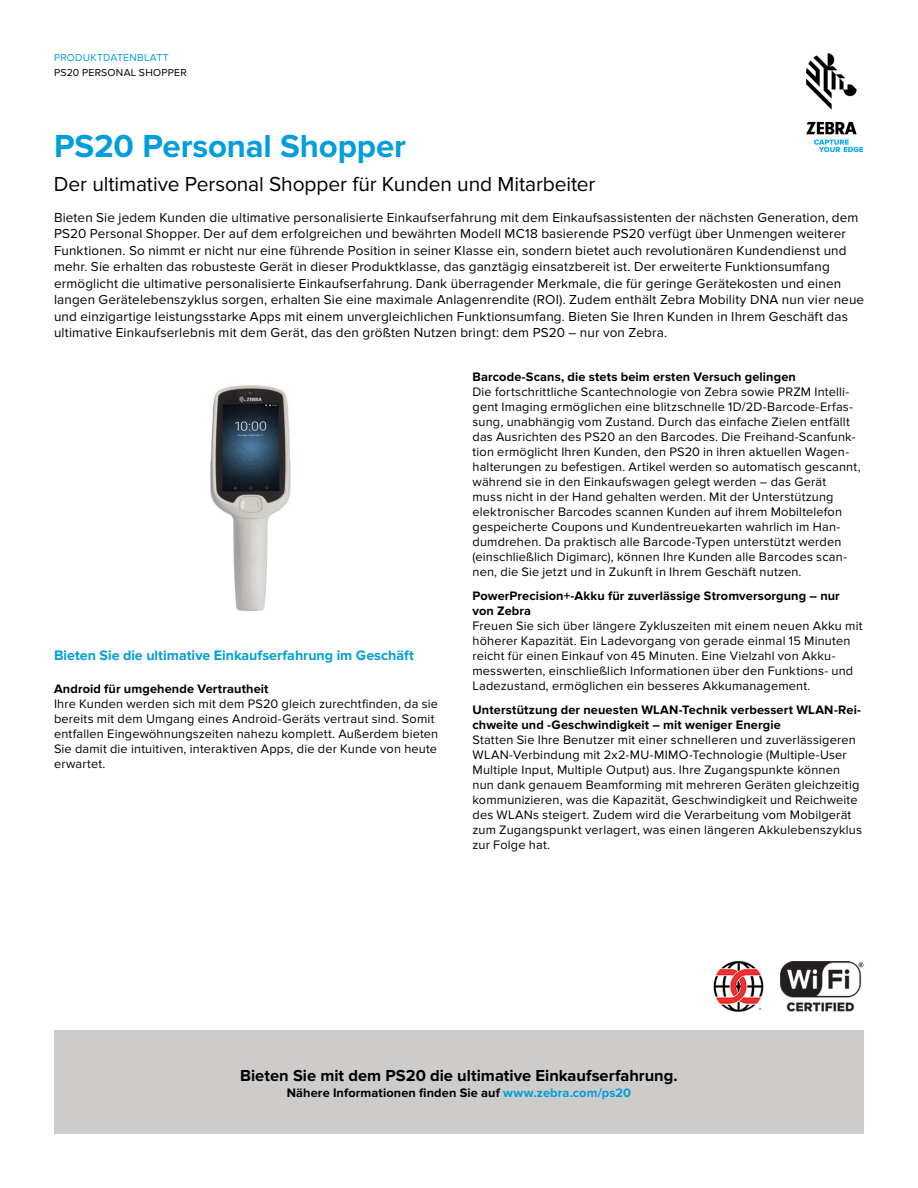
<style>
.page{position:relative;width:918px;height:1188px;background:#fff}
.page>*{position:absolute;margin:0;border:0;box-sizing:border-box;transform-origin:0 0}
.t1{font:700 33px "Proxima Nova";letter-spacing:-.005em;color:#009edb}
.t2{font:21px "Proxima Nova";letter-spacing:-.005em;color:#000}
.t3{font:700 16.5px "Proxima Nova";color:#000}
.t4{font:700 14.25px "Proxima Nova";color:#009edb}
.t5{font:13.5px/16.5px "Proxima Nova";letter-spacing:.01em;color:#000}
.t6{font:12.75px/15px "Proxima Nova";letter-spacing:.015em;color:#000}
.t7{font:700 12.75px/15px "Proxima Nova";letter-spacing:.01em;color:#000}
.t8{font:10.5px "Proxima Nova";letter-spacing:.025em;color:#000}
.t9{font:10.5px "Proxima Nova";letter-spacing:.025em;color:#009edb}
.s1{color:#009edb}
</style>
<div class="page">
<img style="left:806px;top:54px;width:56px;height:97px">
<div style="left:54px;top:1031px;width:810px;height:103px;background:#cdccca"></div>
<img style="left:713px;top:961px;width:151px;height:51px">
<img style="left:210px;top:385px;width:81px;height:227px">
<p class="t9" style="left:54px;top:52px;width:116px">PRODUKTDATENBLATT</p>
<p class="t8" style="left:54px;top:66px;width:134px">PS20 PERSONAL SHOPPER</p>
<h1 class="t1" style="left:54px;top:127px;width:354px">PS20 Personal Shopper</h1>
<h2 class="t2" style="left:54px;top:172px;width:543px">Der ultimative Personal Shopper für Kunden und Mitarbeiter</h2>
<p class="t5" style="left:54px;top:209px;width:812px">Bieten Sie jedem Kunden die ultimative personalisierte Einkaufserfahrung mit dem Einkaufsassistenten der nächsten Generation, dem PS20 Personal Shopper. Der auf dem erfolgreichen und bewährten Modell MC18 basierende PS20 verfügt über Unmengen weiterer Funktionen. So nimmt er nicht nur eine führende Position in seiner Klasse ein, sondern bietet auch revolutionären Kundendienst und mehr. Sie erhalten das robusteste Gerät in dieser Produktklasse, das ganztägig einsatzbereit ist. Der erweiterte Funktionsumfang ermöglicht die ultimative personalisierte Einkaufserfahrung. Dank überragender Merkmale, die für geringe Gerätekosten und einen langen Gerätelebenszyklus sorgen, erhalten Sie eine maximale Anlagenrendite (ROI). Zudem enthält Zebra Mobility DNA nun vier neue und einzigartige leistungsstarke Apps mit einem unvergleichlichen Funktionsumfang. Bieten Sie Ihren Kunden in Ihrem Geschäft das ultimative Einkaufserlebnis mit dem Gerät, das den größten Nutzen bringt: dem PS20 – nur von Zebra.</p>
<p class="t4" style="left:54px;top:647px;width:361px">Bieten Sie die ultimative Einkaufserfahrung im Geschäft</p>
<p class="t7" style="left:54px;top:682px;width:216px">Android für umgehende Vertrautheit</p>
<p class="t6" style="left:54px;top:697px;width:386px">Ihre Kunden werden sich mit dem PS20 gleich zurechtfinden, da sie bereits mit dem Umgang eines Android-Geräts vertraut sind. Somit entfallen Eingewöhnungszeiten nahezu komplett. Außerdem bieten Sie damit die intuitiven, interaktiven Apps, die der Kunde von heute erwartet.</p>
<p class="t7" style="left:472px;top:369px;width:325px">Barcode-Scans, die stets beim ersten Versuch gelingen</p>
<p class="t6" style="left:472px;top:384px;width:390px">Die fortschrittliche Scantechnologie von Zebra sowie PRZM Intelli&shy;gent Imaging ermöglichen eine blitzschnelle 1D/2D-Barcode-Erfas&shy;sung, unabhängig vom Zustand. Durch das einfache Zielen entfällt das Ausrichten des PS20 an den Barcodes. Die Freihand-Scanfunk&shy;tion ermöglicht Ihren Kunden, den PS20 in ihren aktuellen Wagen&shy;halterungen zu befestigen. Artikel werden so automatisch gescannt, während sie in den Einkaufswagen gelegt werden – das Gerät<br>muss nicht in der Hand gehalten werden. Mit der Unterstützung elektronischer Barcodes scannen Kunden auf ihrem Mobiltelefon gespeicherte Coupons und Kundentreuekarten wahrlich im Han&shy;dumdrehen. Da praktisch alle Barcode-Typen unterstützt werden (einschließlich Digimarc), können Ihre Kunden alle Barcodes scan&shy;nen, die Sie jetzt und in Zukunft in Ihrem Geschäft nutzen.</p>
<p class="t7" style="left:472px;top:588px;width:369px">PowerPrecision+-Akku für zuverlässige Stromversorgung – nur von Zebra</p>
<p class="t6" style="left:472px;top:618px;width:392px">Freuen Sie sich über längere Zykluszeiten mit einem neuen Akku mit höherer Kapazität. Ein Ladevorgang von gerade einmal 15 Minuten reicht für einen Einkauf von 45 Minuten. Eine Vielzahl von Akku&shy;messwerten, einschließlich Informationen über den Funktions- und Ladezustand, ermöglichen ein besseres Akkumanagement.</p>
<p class="t7" style="left:472px;top:702px;width:390px">Unterstützung der neuesten WLAN-Technik verbessert WLAN-Rei&shy;chweite und -Geschwindigkeit – mit weniger Energie</p>
<p class="t6" style="left:472px;top:732px;width:391px">Statten Sie Ihre Benutzer mit einer schnelleren und zuverlässigeren WLAN-Verbindung mit 2x2-MU-MIMO-Technologie (Multiple-User Multiple Input, Multiple Output) aus. Ihre Zugangspunkte können nun dank genauem Beamforming mit mehreren Geräten gleichzeitig kommunizieren, was die Kapazität, Geschwindigkeit und Reichweite des WLANs steigert. Zudem wird die Verarbeitung vom Mobilgerät zum Zugangspunkt verlagert, was einen längeren Akkulebenszyklus zur Folge hat.</p>
<p class="t3" style="left:240px;top:1066px;width:439px">Bieten Sie mit dem PS20 die ultimative Einkaufserfahrung.</p>
<p class="t7" style="left:287px;top:1085px;width:346px">Nähere Informationen finden Sie auf <span class="s1">www.zebra.com/ps20</span></p>
</div>
